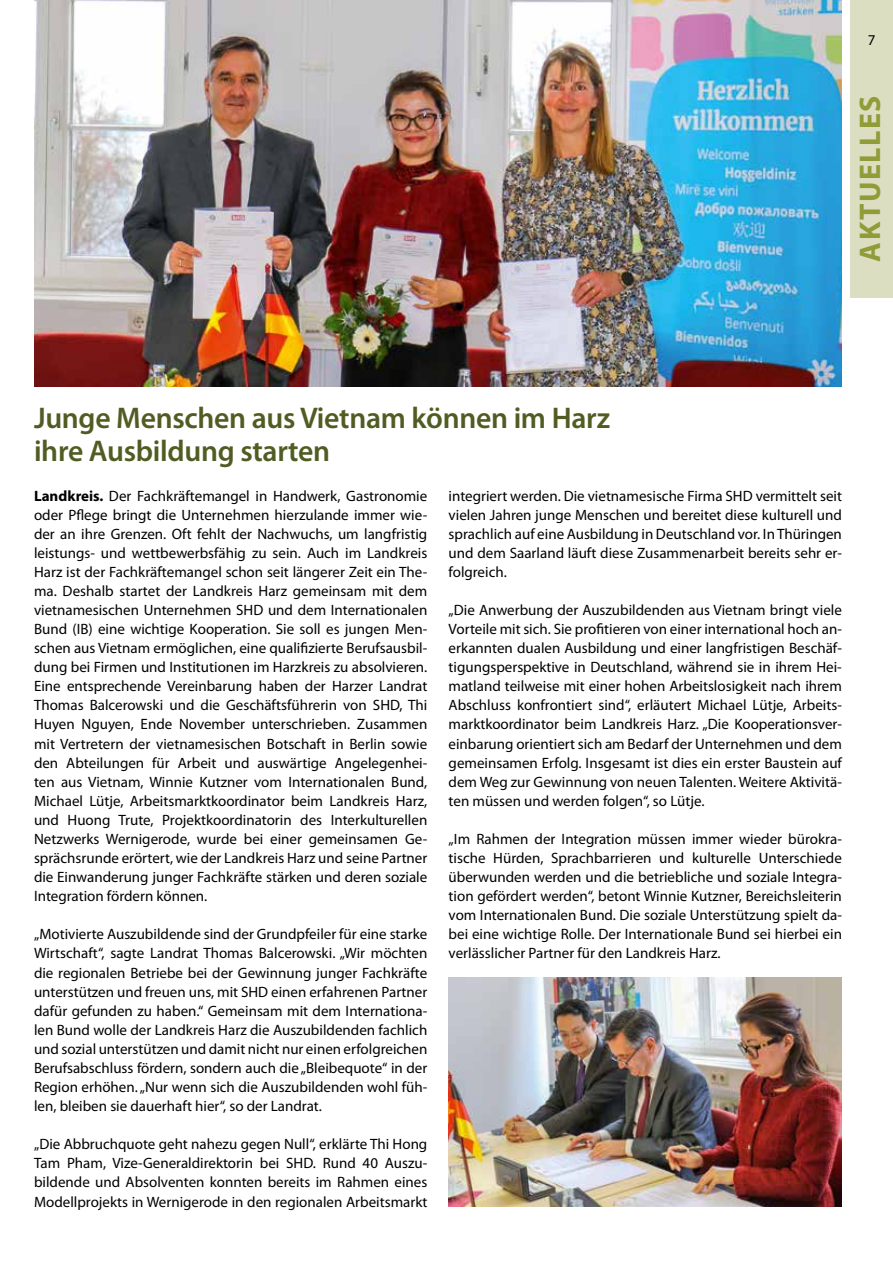
<style>
.page{position:relative;width:893px;height:1263px;background:#fff}
.page>*{position:absolute;margin:0;border:0;box-sizing:border-box;transform-origin:0 0}
.t1{font:600 30px/33px "Myriad Pro";letter-spacing:-.01em;color:#515c23}
.t2{font:700 30px "Myriad Pro";letter-spacing:.05em;color:#909c38}
.t3{font:15px/19px "Myriad Pro";color:#000;text-align:justify}
.s1{font-weight:700}
</style>
<div class="page">
<div style="left:850px;top:0;width:43px;height:298px;background:#dcdec2"></div>
<img style="left:449px;top:977px;width:393px;height:229px">
<img style="left:34px;top:0;width:808px;height:386px">
<p class="t3" style="left:868px;top:30px;width:9px">7</p>
<h1 class="t2" style="left:850px;top:261px;width:168px;rotate:-90deg">AKTUELLES</h1>
<h1 class="t1" style="left:34px;top:400px;width:577px">Junge Menschen aus Vietnam können im Harz ihre Ausbildung starten</h1>
<p class="t3" style="left:34px;top:486px;width:395px"><span class="s1">Landkreis.</span> Der Fachkräftemangel in Handwerk, Gastronomie oder Pflege bringt die Unternehmen hierzulande immer wie&shy;der an ihre Grenzen. Oft fehlt der Nachwuchs, um langfristig leistungs- und wettbewerbsfähig zu sein. Auch im Landkreis Harz ist der Fachkräftemangel schon seit längerer Zeit ein The&shy;ma. Deshalb startet der Landkreis Harz gemeinsam mit dem vietnamesischen Unternehmen SHD und dem Internationalen Bund (IB) eine wichtige Kooperation. Sie soll es jungen Men&shy;schen aus Vietnam ermöglichen, eine qualifizierte Berufsausbil&shy;dung bei Firmen und Institutionen im Harzkreis zu absolvieren.<br>Eine entsprechende Vereinbarung haben der Harzer Landrat Thomas Balcerowski und die Geschäftsführerin von SHD, Thi Huyen Nguyen, Ende November unterschrieben. Zusammen mit Vertretern der vietnamesischen Botschaft in Berlin sowie den Abteilungen für Arbeit und auswärtige Angelegenhei&shy;ten aus Vietnam, Winnie Kutzner vom Internationalen Bund, Michael Lütje, Arbeitsmarktkoordinator beim Landkreis Harz, und Huong Trute, Projektkoordinatorin des Interkulturellen Netzwerks Wernigerode, wurde bei einer gemeinsamen Ge&shy;sprächsrunde erörtert, wie der Landkreis Harz und seine Partner die Einwanderung junger Fachkräfte stärken und deren soziale Integration fördern können.</p>
<p class="t3" style="left:34px;top:924px;width:395px">„Motivierte Auszubildende sind der Grundpfeiler für eine starke Wirtschaft“, sagte Landrat Thomas Balcerowski. „Wir möchten die regionalen Betriebe bei der Gewinnung junger Fachkräfte unterstützen und freuen uns, mit SHD einen erfahrenen Partner dafür gefunden zu haben.“ Gemeinsam mit dem Internationa&shy;len Bund wolle der Landkreis Harz die Auszubildenden fachlich und sozial unterstützen und damit nicht nur einen erfolgreichen Berufsabschluss fördern, sondern auch die „Bleibequote“ in der Region erhöhen. „Nur wenn sich die Auszubildenden wohl füh&shy;len, bleiben sie dauerhaft hier“, so der Landrat.</p>
<p class="t3" style="left:34px;top:1134px;width:395px">„Die Abbruchquote geht nahezu gegen Null“, erklärte Thi Hong Tam Pham, Vize-Generaldirektorin bei SHD. Rund 40 Auszu&shy;bildende und Absolventen konnten bereits im Rahmen eines Modellprojekts in Wernigerode in den regionalen Arbeitsmarkt</p>
<p class="t3" style="left:449px;top:486px;width:395px">integriert werden. Die vietnamesische Firma SHD vermittelt seit vielen Jahren junge Menschen und bereitet diese kulturell und sprachlich auf eine Ausbildung in Deutschland vor. In Thüringen und dem Saarland läuft diese Zusammenarbeit bereits sehr er&shy;folgreich.</p>
<p class="t3" style="left:449px;top:600px;width:395px">„Die Anwerbung der Auszubildenden aus Vietnam bringt viele Vorteile mit sich. Sie profitieren von einer international hoch an&shy;erkannten dualen Ausbildung und einer langfristigen Beschäf&shy;tigungsperspektive in Deutschland, während sie in ihrem Hei&shy;matland teilweise mit einer hohen Arbeitslosigkeit nach ihrem Abschluss konfrontiert sind“, erläutert Michael Lütje, Arbeits&shy;marktkoordinator beim Landkreis Harz. „Die Kooperationsver&shy;einbarung orientiert sich am Bedarf der Unternehmen und dem gemeinsamen Erfolg. Insgesamt ist dies ein erster Baustein auf dem Weg zur Gewinnung von neuen Talenten. Weitere Aktivitä&shy;ten müssen und werden folgen“, so Lütje.</p>
<p class="t3" style="left:449px;top:829px;width:395px">„Im Rahmen der Integration müssen immer wieder bürokra&shy;tische Hürden, Sprachbarrieren und kulturelle Unterschiede überwunden werden und die betriebliche und soziale Integra&shy;tion gefördert werden“, betont Winnie Kutzner, Bereichsleiterin vom Internationalen Bund. Die soziale Unterstützung spielt da&shy;bei eine wichtige Rolle. Der Internationale Bund sei hierbei ein verlässlicher Partner für den Landkreis Harz.</p>
</div>
